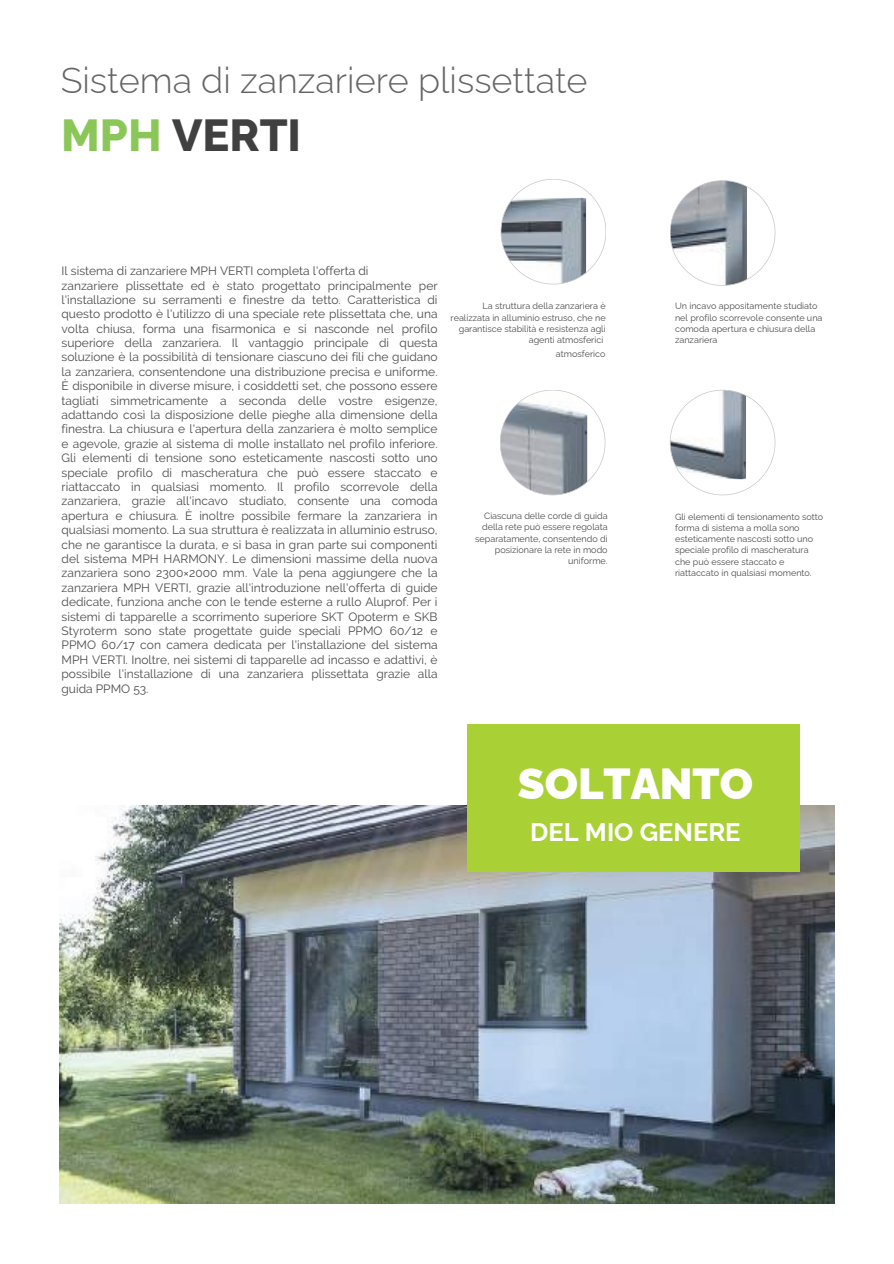
<style>
.page{position:relative;width:894px;height:1264px;background:#fff}
.page>*{position:absolute;margin:0;border:0;box-sizing:border-box;transform-origin:0 0}
.t1{font:800 45px "Raleway";color:#404040}
.t2{font:900 43.5px "Raleway";color:#fff}
.t3{font:300 36px "Raleway";color:#656365}
.t4{font:700 25.5px "Raleway";color:#fff}
.t5{font:12px/14.4px "Raleway";color:#4e4b4c}
.t6{font:9px/11.2px "Raleway";color:#4e4b4c;text-align:right}
.s1{color:#8bc758}
</style>
<div class="page">
<img style="left:60px;top:805px;width:773px;height:398px">
<div style="left:466px;top:724px;width:333px;height:148px;background:#a9d035"></div>
<svg style="left:500px;top:390px;width:105px;height:105px"></svg>
<svg style="left:500px;top:179px;width:106px;height:105px"></svg>
<svg style="left:670px;top:180px;width:105px;height:106px"></svg>
<svg style="left:670px;top:390px;width:105px;height:105px"></svg>
<p class="t3" style="left:61px;top:59px;width:528px">Sistema di zanzariere plissettate</p>
<p class="t1" style="left:61px;top:109px;width:241px"><span class="s1">MPH</span> VERTI</p>
<p class="t5" style="left:62px;top:264px;width:377px">Il sistema di zanzariere MPH VERTI completa l'offerta di<br>zanzariere plissettate ed è stato progettato principalmente per l'installazione su serramenti e finestre da tetto. Caratteristica di questo prodotto è l'utilizzo di una speciale rete plissettata che, una volta chiusa, forma una fisarmonica e si nasconde nel profilo superiore della zanzariera. Il vantaggio principale di questa soluzione è la possibilità di tensionare ciascuno dei fili che guidano la zanzariera, consentendone una distribuzione precisa e uniforme.<br>È disponibile in diverse misure, i cosiddetti set, che possono essere tagliati simmetricamente a seconda delle vostre esigenze, adattando così la disposizione delle pieghe alla dimensione della finestra. La chiusura e l'apertura della zanzariera è molto semplice e agevole, grazie al sistema di molle installato nel profilo inferiore.<br>Gli elementi di tensione sono esteticamente nascosti sotto uno speciale profilo di mascheratura che può essere staccato e riattaccato in qualsiasi momento. Il profilo scorrevole della zanzariera, grazie all'incavo studiato, consente una comoda apertura e chiusura. È inoltre possibile fermare la zanzariera in qualsiasi momento. La sua struttura è realizzata in alluminio estruso, che ne garantisce la durata, e si basa in gran parte sui componenti del sistema MPH HARMONY. Le dimensioni massime della nuova zanzariera sono 2300×2000 mm. Vale la pena aggiungere che la zanzariera MPH VERTI, grazie all'introduzione nell'offerta di guide dedicate, funziona anche con le tende esterne a rullo Aluprof. Per i sistemi di tapparelle a scorrimento superiore SKT Opoterm e SKB Styroterm sono state progettate guide speciali PPMO 60/12 e PPMO 60/17 con camera dedicata per l'installazione del sistema MPH VERTI. Inoltre, nei sistemi di tapparelle ad incasso e adattivi, è possibile l'installazione di una zanzariera plissettata grazie alla guida PPMO 53.</p>
<p class="t6" style="left:450px;top:300px;width:156px">La struttura della zanzariera è realizzata in alluminio estruso, che ne garantisce stabilità e resistenza agli agenti atmosferici</p>
<p class="t6" style="left:555px;top:348px;width:51px">atmosferico</p>
<p class="t6" style="left:475px;top:510px;width:134px">Ciascuna delle corde di guida della rete può essere regolata separatamente, consentendo di posizionare la rete in modo uniforme.</p>
<p class="t6" style="left:675px;top:300px;width:149px;text-align:left">Un incavo appositamente studiato nel profilo scorrevole consente una comoda apertura e chiusura della zanzariera</p>
<h2 class="t6" style="left:675px;top:511px;width:150px;text-align:left">Gli elementi di tensionamento sotto forma di sistema a molla sono esteticamente nascosti sotto uno speciale profilo di mascheratura che può essere staccato e riattaccato in qualsiasi momento.</h2>
<p class="t2" style="left:517px;top:758px;width:236px">SOLTANTO</p>
<p class="t4" style="left:530px;top:816px;width:212px">DEL MIO GENERE</p>
</div>
